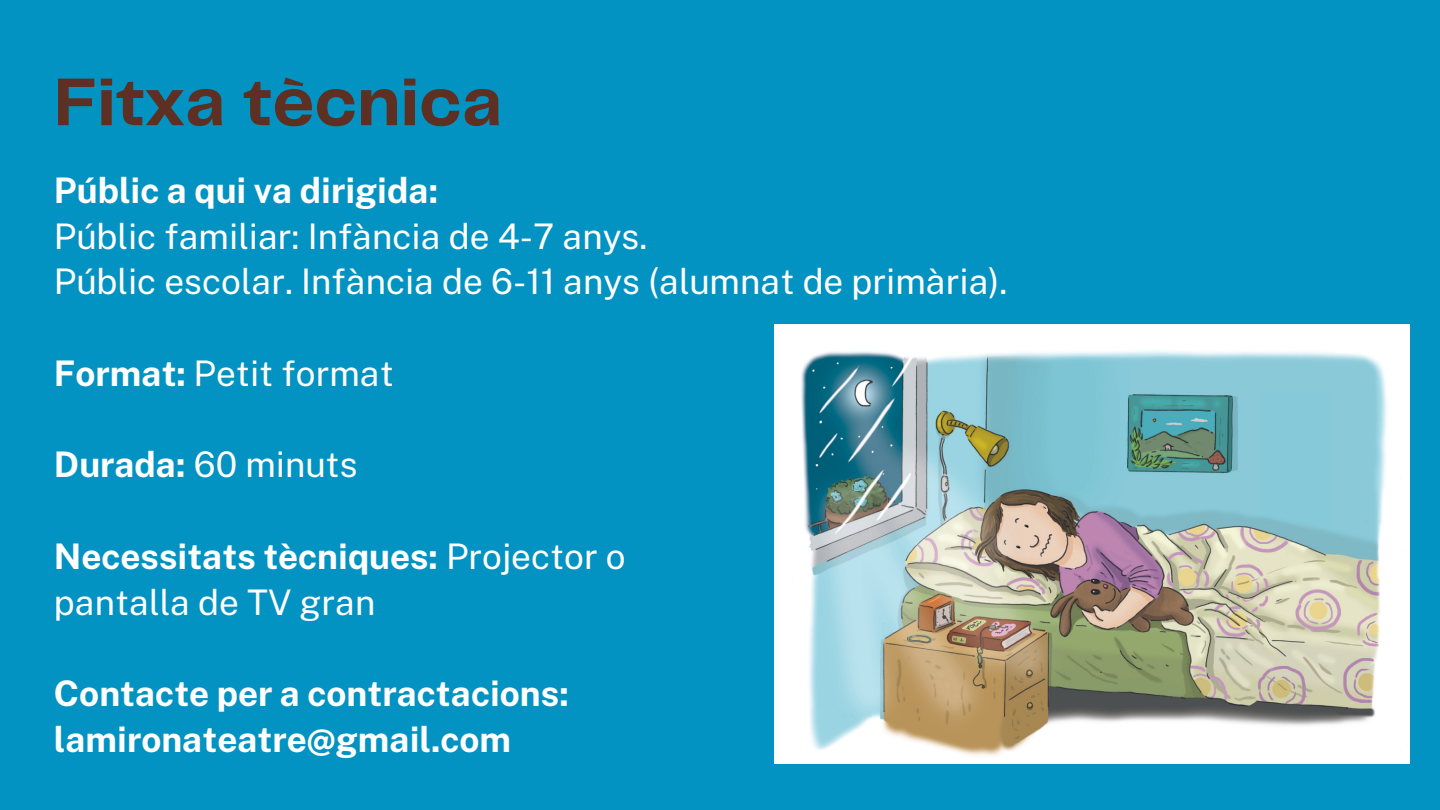
<style>
.page{position:relative;width:1440px;height:810px;background:#0393c2}
.page>*{position:absolute;margin:0;border:0;box-sizing:border-box;transform-origin:0 0}
.t1{font:700 70px "Telegraf";color:#5e3023}
.t2{font:35.2px/45.8px "Public Sans";color:#fff}
.t3{font:700 35.2px/45.8px "Public Sans";color:#fff}
.s1{font-weight:700}
</style>
<div class="page">
<img style="left:775px;top:324px;width:634px;height:439px">
<h1 class="t1" style="left:54px;top:72px;width:450px">Fitxa tècnica</h1>
<p class="t3" style="left:54px;top:167px;width:386px">Públic a qui va dirigida:</p>
<p class="t2" style="left:54px;top:213px;width:955px">Públic familiar: Infància de 4-7 anys.<br>Públic escolar. Infància de 6-11 anys (alumnat de primària).</p>
<p class="t2" style="left:54px;top:350px;width:341px"><span class="s1">Format:</span> Petit format</p>
<p class="t2" style="left:54px;top:442px;width:305px"><span class="s1">Durada:</span> 60 minuts</p>
<p class="t2" style="left:54px;top:533px;width:573px"><span class="s1">Necessitats tècniques:</span> Projector o pantalla de TV gran</p>
<p class="t3" style="left:54px;top:670px;width:516px">Contacte per a contractacions: lamironateatre@gmail.com</p>
</div>
